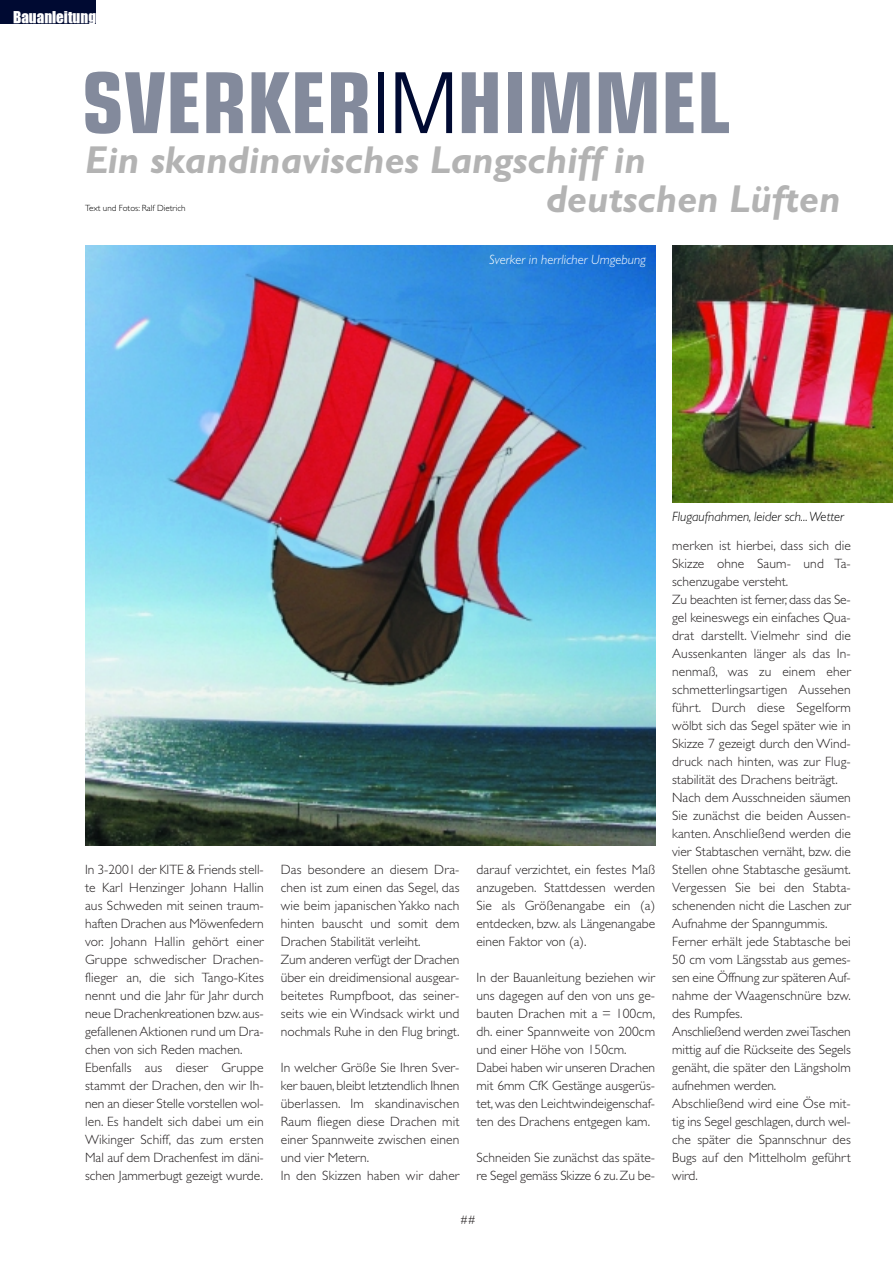
<style>
.page{position:relative;width:893px;height:1263px;background:#fff}
.page>*{position:absolute;margin:0;border:0;box-sizing:border-box;transform-origin:0 0}
.t1{font:700 condensed 84px "Eurostile";color:#838a9c}
.t2{font:italic 700 39px "Gill Sans";color:#b3b3b3}
.t3{font:15px "Impact";color:#fff}
.t4{font:300 13.5px/18px "Gill Sans";letter-spacing:.005em;color:#231f20}
.t5{font:italic 300 13.5px "Gill Sans";color:#000}
.t6{font:italic 300 13.5px "Gill Sans";color:#fff}
.t7{font:300 12px "Gill Sans";color:#231f20}
.t8{font:300 9px "Gill Sans";color:#000}
.s1{font-weight:400;color:#000a32}
</style>
<div class="page">
<div style="left:0;top:0;width:96px;height:23px;background:#000a32"></div>
<img style="left:85px;top:245px;width:570px;height:600px">
<img style="left:672px;top:245px;width:220px;height:258px">
<p class="t3" style="left:13px;top:8px;width:84px">Bauanleitung</p>
<h1 class="t1" style="left:82px;top:72px;width:650px">SVERKER<span class="s1">IM</span>HIMMEL</h1>
<h2 class="t2" style="left:85px;top:146px;width:562px">Ein skandinavisches Langschiff in</h2>
<p class="t8" style="left:85px;top:205px;width:102px">Text und Fotos: Ralf Dietrich</p>
<h2 class="t2" style="left:546px;top:185px;width:296px">deutschen Lüften</h2>
<p class="t6" style="left:489px;top:254px;width:158px">Sverker in herrlicher Umgebung</p>
<p class="t4" style="left:85px;top:862px;width:180px">In 3-2001 der KITE &amp; Friends stell&shy;te Karl Henzinger Johann Hallin aus Schweden mit seinen traum&shy;haften Drachen aus Möwenfedern vor. Johann Hallin gehört einer<br>Gruppe schwedischer Drachen&shy;flieger an, die sich Tango-Kites nennt und die Jahr für Jahr durch neue Drachenkreationen bzw.aus&shy;gefallenen Aktionen rund um Dra&shy;chen von sich Reden machen.<br>Ebenfalls aus dieser Gruppe stammt der Drachen, den wir Ih&shy;nen an dieser Stelle vorstellen wol&shy;len. Es handelt sich dabei um ein<br>Wikinger Schiff, das zum ersten<br>Mal auf dem Drachenfest im däni&shy;schen Jammerbugt gezeigt wurde.</p>
<p class="t4" style="left:281px;top:862px;width:180px">Das besondere an diesem Dra&shy;chen ist zum einen das Segel, das wie beim japanischen Yakko nach hinten bauscht und somit dem<br>Drachen Stabilität verleiht.<br>Zum anderen verfügt der Drachen über ein dreidimensional ausgear&shy;beitetes Rumpfboot, das seiner&shy;seits wie ein Windsack wirkt und nochmals Ruhe in den Flug bringt.</p>
<p class="t4" style="left:281px;top:1060px;width:180px">In welcher Größe Sie Ihren Sver&shy;ker bauen,bleibt letztendlich Ihnen überlassen. Im skandinavischen<br>Raum fliegen diese Drachen mit einer Spannweite zwischen einen und vier Metern.<br>In den Skizzen haben wir daher</p>
<p class="t4" style="left:476px;top:862px;width:180px;text-align:justify">darauf verzichtet, ein festes Maß anzugeben. Stattdessen werden Sie als Größenangabe ein (a) entdecken, bzw. als Längenangabe einen Faktor von (a).</p>
<p class="t4" style="left:476px;top:970px;width:180px">In der Bauanleitung beziehen wir uns dagegen auf den von uns ge&shy;bauten Drachen mit a = 100cm, dh. einer Spannweite von 200cm und einer Höhe von 150cm.<br>Dabei haben wir unseren Drachen mit 6mm CfK Gestänge ausgerüs&shy;tet,was den Leichtwindeigenschaf&shy;ten des Drachens entgegen kam.</p>
<p class="t4" style="left:476px;top:1150px;width:180px">Schneiden Sie zunächst das späte&shy;re Segel gemäss Skizze 6 zu.Zu be-</p>
<p class="t7" style="left:460px;top:1216px;width:17px">##</p>
<p class="t5" style="left:672px;top:512px;width:173px">Flugaufnahmen, leider sch...Wetter</p>
<p class="t4" style="left:672px;top:538px;width:180px">merken ist hierbei, dass sich die<br>Skizze ohne Saum- und Ta&shy;schenzugabe versteht.<br>Zu beachten ist ferner,dass das Se&shy;gel keineswegs ein einfaches Qua&shy;drat darstellt. Vielmehr sind die<br>Aussenkanten länger als das In&shy;nenmaß, was zu einem eher schmetterlingsartigen Aussehen führt. Durch diese Segelform wölbt sich das Segel später wie in<br>Skizze 7 gezeigt durch den Wind&shy;druck nach hinten, was zur Flug&shy;stabilität des Drachens beiträgt.<br>Nach dem Ausschneiden säumen<br>Sie zunächst die beiden Aussen&shy;kanten. Anschließend werden die vier Stabtaschen vernäht, bzw. die<br>Stellen ohne Stabtasche gesäumt.<br>Vergessen Sie bei den Stabta&shy;schenenden nicht die Laschen zur<br>Aufnahme der Spanngummis.<br>Ferner erhält jede Stabtasche bei<br>50 cm vom Längsstab aus gemes&shy;sen eine Öffnung zur späteren Auf&shy;nahme der Waagenschnüre bzw. des Rumpfes.<br>Anschließend werden zwei Taschen mittig auf die Rückseite des Segels genäht, die später den Längsholm aufnehmen werden.<br>Abschließend wird eine Öse mit&shy;tig ins Segel geschlagen, durch wel&shy;che später die Spannschnur des<br>Bugs auf den Mittelholm geführt wird.</p>
</div>
